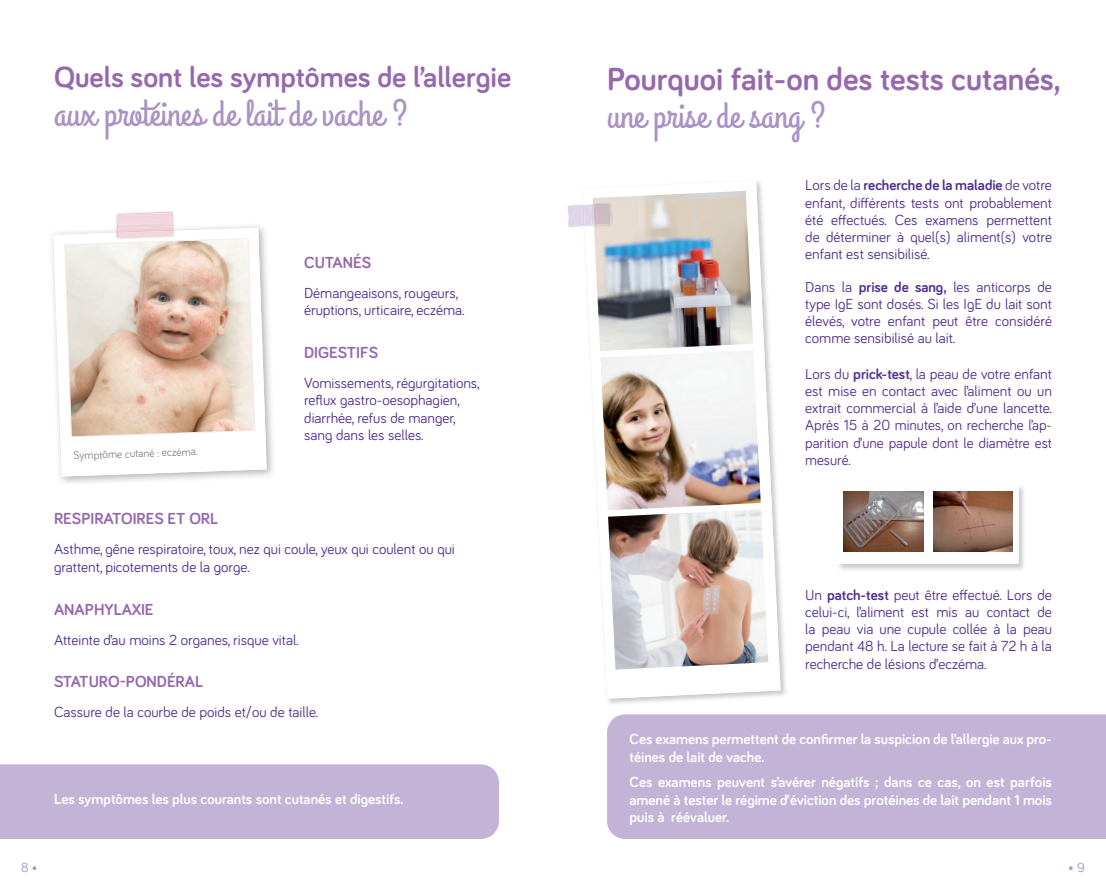
<style>
.page{position:relative;width:1106px;height:893px;background:#fff}
.page>*{position:absolute;margin:0;border:0;box-sizing:border-box;transform-origin:0 0}
.t1{font:37.5px "Grand Hotel";color:#ab92c4}
.t2{font:700 33px "Bariol";color:#9569ad}
.t3{font:700 30px "Bariol";color:#9569ad}
.t4{font:700 16.5px "Bariol";color:#9569ad}
.t5{font:15px/17.2px "Bariol";color:#502e92;text-align:justify}
.t6{font:700 15px/17.2px "Bariol";color:#fff}
.t7{font:13.5px "Bariol";color:#ab92c4}
.t8{font:11.25px "Bariol";color:#808285}
.s1{font-weight:700}
</style>
<div class="page">
<img style="left:607px;top:575px;width:179px;height:129px">
<svg style="left:607px;top:181px;width:173px;height:518px"></svg>
<img style="left:608px;top:509px;width:160px;height:161px">
<img style="left:593px;top:191px;width:160px;height:159px">
<img style="left:600px;top:350px;width:160px;height:160px">
<div style="left:607px;top:714px;width:499px;height:125px;background:#c3b3d6"></div>
<div style="left:0;top:764px;width:499px;height:75px;background:#c3b3d6"></div>
<img style="left:839px;top:486px;width:185px;height:84px">
<div style="left:838px;top:486px;width:180px;height:78px;background:#fff"></div>
<img style="left:843px;top:492px;width:80px;height:59px">
<img style="left:933px;top:492px;width:79px;height:59px">
<img style="left:593px;top:202px;width:20px;height:26px">
<svg style="left:567px;top:203px;width:44px;height:24px"></svg>
<img style="left:52px;top:226px;width:221px;height:257px">
<svg style="left:53px;top:228px;width:214px;height:249px"></svg>
<img style="left:161px;top:211px;width:12px;height:1px">
<svg style="left:64px;top:212px;width:191px;height:225px"></svg>
<h3 class="t3" style="left:54px;top:57px;width:458px">Quels sont les symptômes de l’allergie</h3>
<h1 class="t1" style="left:54px;top:89px;width:355px">aux protéines de lait de vache ?</h1>
<p class="t8" style="left:73px;top:448px;width:126px;rotate:-2deg">Symptôme cutané : eczéma.</p>
<p class="t4" style="left:304px;top:251px;width:69px">CUTANÉS</p>
<p class="t5" style="left:304px;top:284px;width:162px">Démangeaisons, rougeurs, éruptions, urticaire, eczéma.</p>
<p class="t4" style="left:304px;top:341px;width:76px">DIGESTIFS</p>
<p class="t5" style="left:304px;top:374px;width:177px;text-align:left">Vomissements, régurgitations, reflux gastro-oesophagien, diarrhée, refus de manger, sang dans les selles.</p>
<p class="t4" style="left:54px;top:508px;width:166px">RESPIRATOIRES ET ORL</p>
<p class="t5" style="left:54px;top:540px;width:402px">Asthme, gêne respiratoire, toux, nez qui coule, yeux qui coulent ou qui grattent, picotements de la gorge.</p>
<p class="t4" style="left:54px;top:598px;width:101px">ANAPHYLAXIE</p>
<p class="t5" style="left:54px;top:630px;width:246px">Atteinte d’au moins 2 organes, risque vital.</p>
<p class="t4" style="left:54px;top:670px;width:151px">STATURO-PONDÉRAL</p>
<p class="t5" style="left:54px;top:703px;width:265px">Cassure de la courbe de poids et/ou de taille.</p>
<p class="t6" style="left:54px;top:790px;width:351px">Les symptômes les plus courants sont cutanés et digestifs.</p>
<h2 class="t2" style="left:607px;top:56px;width:455px">Pourquoi fait-on des tests cutanés,</h2>
<h1 class="t1" style="left:607px;top:92px;width:221px">une prise de sang ?</h1>
<p class="t5" style="left:805px;top:176px;width:248px">Lors de la <span class="s1">recherche de la maladie</span> de votre enfant, différents tests ont probablement été effectués. Ces examens permettent de déterminer à quel(s) aliment(s) votre enfant est sensibilisé.</p>
<p class="t5" style="left:805px;top:277px;width:248px">Dans la <span class="s1">prise de sang,</span> les anticorps de type IgE sont dosés. Si les IgE du lait sont élevés, votre enfant peut être considéré comme sensibilisé au lait.</p>
<p class="t5" style="left:805px;top:364px;width:248px">Lors du <span class="s1">prick-test</span>, la peau de votre enfant est mise en contact avec l’aliment ou un extrait commercial à l’aide d’une lancette.<br>Après 15 à 20 minutes, on recherche l’ap&shy;parition d’une papule dont le diamètre est mesuré.</p>
<p class="t5" style="left:805px;top:585px;width:248px">Un <span class="s1">patch-test</span> peut être effectué. Lors de celui-ci, l’aliment est mis au contact de la peau via une cupule collée à la peau pendant 48 h. La lecture se fait à 72 h à la recherche de lésions d’eczéma.</p>
<p class="t6" style="left:629px;top:730px;width:424px">Ces examens permettent de confirmer la suspicion de l’allergie aux pro&shy;téines de lait de vache.</p>
<p class="t6" style="left:629px;top:773px;width:424px;text-align:justify">Ces examens peuvent s’avérer négatifs ; dans ce cas, on est parfois amené à tester le régime d’éviction des protéines de lait pendant 1 mois puis à réévaluer.</p>
<p class="t7" style="left:21px;top:858px;width:18px">8 •</p>
<p class="t7" style="left:1068px;top:858px;width:18px">• 9</p>
</div>
